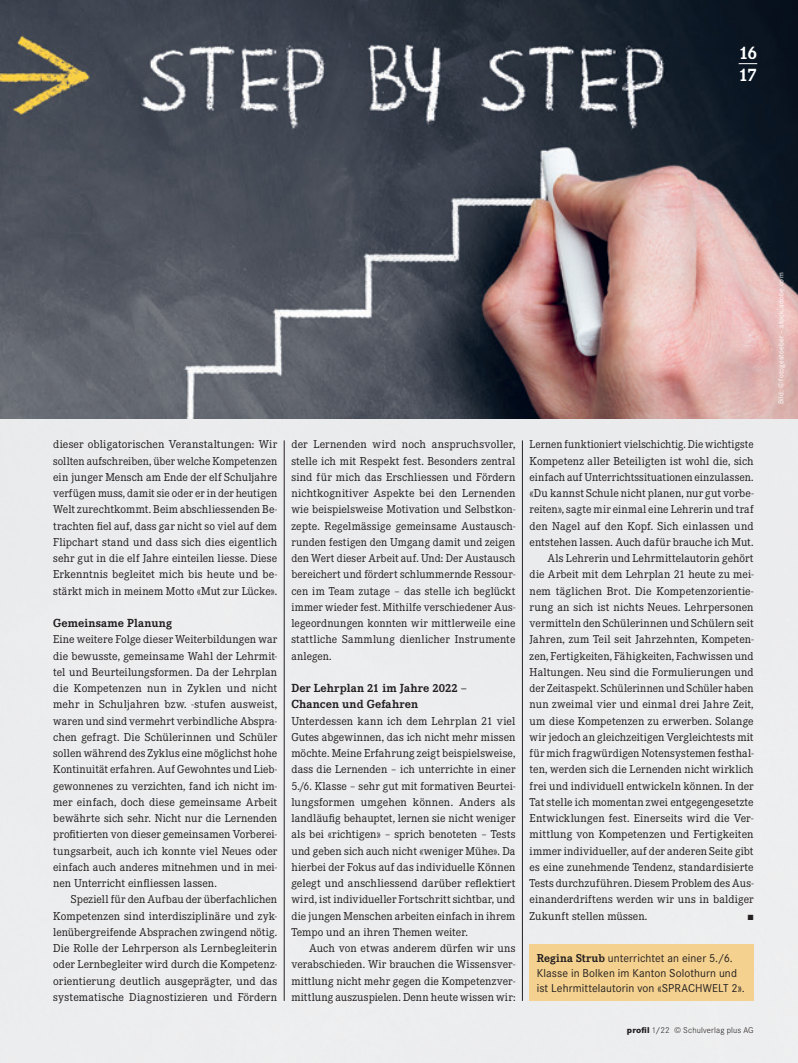
<style>
.page{position:relative;width:798px;height:1063px;background:#fff}
.page>*{position:absolute;margin:0;border:0;box-sizing:border-box;transform-origin:0 0}
.pagina_o_linie{font:700 18.75px "Corporate E";color:#fff}
.pagina{font:700 18.75px "Corporate E";color:#fff}
.t1{font:700 12.25px/16.2px "Corporate E";letter-spacing:.015em;color:#231f20}
.p_neu{font:11.88px/16.2px "Corporate E";letter-spacing:.01em;color:#231f20;text-align:justify}
.p_erste_zeile_neu{font:11.88px/16.2px "Corporate E";color:#231f20;text-align:justify}
.p_neu-2{font:11.88px/16.2px "Corporate E";letter-spacing:.01em;color:#231f20;text-align:justify;scale:.96 1}
.p_kasten_neu{font:11.88px/15px "Corporate S";letter-spacing:.005em;color:#231f20}
.t2{font:300 8.75px "Corporate S";letter-spacing:.02em;color:#231f20}
.bildquelle{font:7.5px "Corporate S";letter-spacing:.035em;color:#fff}
.p_neu-3{font:7.5px "Zapf Dingbats ITC";color:#231f20}
.s1{font-family:"Corporate E";font-weight:700}
.s2{font-weight:800}
</style>
<div class="page">
<img style="left:0;top:0;width:797px;height:1063px">
<div style="left:529px;top:944px;width:224px;height:57px;background:#f4d18e"></div>
<hr style="left:284px;top:440px;width:1px;height:561px;background:#231f20">
<hr style="left:522px;top:440px;width:1px;height:561px;background:#231f20">
<svg style="left:738px;top:63px;width:18px;height:1px"></svg>
<p class="pagina_o_linie" style="left:738px;top:42px;width:20px">16</p>
<p class="pagina" style="left:738px;top:64px;width:20px">17</p>
<p class="p_neu" style="left:53px;top:437px;width:225px">dieser obligatorischen Veranstaltungen: Wir sollten aufschreiben, über welche Kompetenzen ein junger Mensch am Ende der elf Schuljahre verfügen muss, damit sie oder er in der heutigen Welt zurechtkommt. Beim abschliessenden Be&shy;trachten fiel auf, dass gar nicht so viel auf dem Flipchart stand und dass sich dies eigentlich sehr gut in die elf Jahre einteilen liesse. Diese Erkenntnis begleitet mich bis heute und be&shy;stärkt mich in meinem Motto «Mut zur Lücke».</p>
<p class="t1" style="left:53px;top:615px;width:120px">Gemeinsame Planung</p>
<p class="p_erste_zeile_neu" style="left:53px;top:632px;width:225px">Eine weitere Folge dieser Weiterbildungen war die bewusste, gemeinsame Wahl der Lehrmit&shy;tel und Beurteilungsformen. Da der Lehrplan die Kompetenzen nun in Zyklen und nicht mehr in Schuljahren bzw. -stufen ausweist, waren und sind vermehrt verbindliche Abspra&shy;chen gefragt. Die Schülerinnen und Schüler sollen während des Zyklus eine möglichst hohe Kontinuität erfahren. Auf Gewohntes und Lieb&shy;gewonnenes zu verzichten, fand ich nicht im&shy;mer einfach, doch diese gemeinsame Arbeit bewährte sich sehr. Nicht nur die Lernenden profitierten von dieser gemeinsamen Vorberei&shy;tungsarbeit, auch ich konnte viel Neues oder einfach auch anderes mitnehmen und in mei&shy;nen Unterricht einfliessen lassen.</p>
<p class="p_neu" style="left:53px;top:892px;width:225px;text-indent:18px">Speziell für den Aufbau der überfachlichen Kompetenzen sind interdisziplinäre und zyk&shy;lenübergreifende Absprachen zwingend nötig.<br>Die Rolle der Lehrperson als Lernbegleiterin oder Lernbegleiter wird durch die Kompetenz&shy;orientierung deutlich ausgeprägter, und das systematische Diagnostizieren und Fördern</p>
<p class="p_neu" style="left:291px;top:437px;width:225px">der Lernenden wird noch anspruchsvoller, stelle ich mit Respekt fest. Besonders zentral sind für mich das Erschliessen und Fördern nichtkognitiver Aspekte bei den Lernenden wie beispielsweise Motivation und Selbstkon&shy;zepte. Regelmässige gemeinsame Austausch&shy;runden festigen den Umgang damit und zeigen den Wert dieser Arbeit auf. Und: Der Austausch bereichert und fördert schlummernde Ressour&shy;cen im Team zutage – das stelle ich beglückt immer wieder fest. Mithilfe verschiedener Aus&shy;legeordnungen konnten wir mittlerweile eine stattliche Sammlung dienlicher Instrumente anlegen.</p>
<p class="t1" style="left:291px;top:680px;width:177px">Der Lehrplan 21 im Jahre 2022 –<br>Chancen und Gefahren</p>
<p class="p_erste_zeile_neu" style="left:291px;top:713px;width:225px">Unterdessen kann ich dem Lehrplan 21 viel Gutes abgewinnen, das ich nicht mehr missen möchte. Meine Erfahrung zeigt beispielsweise, dass die Lernenden – ich unterrichte in einer 5./6. Klasse – sehr gut mit formativen Beurtei&shy;lungsformen umgehen können. Anders als landläufig behauptet, lernen sie nicht weniger als bei «richtigen» – sprich benoteten – Tests und geben sich auch nicht «weniger Mühe». Da hierbei der Fokus auf das individuelle Können gelegt und anschliessend darüber reflektiert wird, ist individueller Fortschritt sichtbar, und die jungen Menschen arbeiten einfach in ihrem Tempo und an ihren Themen weiter.</p>
<p class="p_neu" style="left:291px;top:940px;width:225px;text-indent:18px">Auch von etwas anderem dürfen wir uns verabschieden. Wir brauchen die Wissensver&shy;mittlung nicht mehr gegen die Kompetenzver&shy;mittlung auszuspielen. Denn heute wissen wir:</p>
<p class="p_neu-2" style="left:529px;top:437px;width:235px">Lernen funktioniert vielschichtig. Die wichtigste Kompetenz aller Beteiligten ist wohl die, sich einfach auf Unterrichtssituationen einzulassen. «Du kannst Schule nicht planen, nur gut vorbe&shy;reiten», sagte mir einmal eine Lehrerin und traf den Nagel auf den Kopf. Sich einlassen und entstehen lassen. Auch dafür brauche ich Mut.</p>
<p class="p_neu" style="left:529px;top:550px;width:225px;text-indent:18px">Als Lehrerin und Lehrmittelautorin gehört die Arbeit mit dem Lehrplan 21 heute zu mei&shy;nem täglichen Brot. Die Kompetenzorientie&shy;rung an sich ist nichts Neues. Lehrpersonen vermitteln den Schülerinnen und Schülern seit Jahren, zum Teil seit Jahrzehnten, Kompeten&shy;zen, Fertigkeiten, Fähigkeiten, Fachwissen und Haltungen. Neu sind die Formulierungen und der Zeitaspekt. Schülerinnen und Schüler haben nun zweimal vier und einmal drei Jahre Zeit, um diese Kompetenzen zu erwerben. Solange wir jedoch an gleichzeitigen Vergleichtests mit für mich fragwürdigen Notensystemen festhal&shy;ten, werden sich die Lernenden nicht wirklich frei und individuell entwickeln können. In der Tat stelle ich momentan zwei entgegengesetzte Entwicklungen fest. Einerseits wird die Ver&shy;mittlung von Kompetenzen und Fertigkeiten immer individueller, auf der anderen Seite gibt es eine zunehmende Tendenz, standardisierte Tests durchzuführen. Diesem Problem des Aus&shy;einanderdriftens werden wir uns in baldiger Zukunft stellen müssen.</p>
<p class="p_neu-3" style="left:747px;top:914px;width:7px">■</p>
<p class="p_kasten_neu" style="left:536px;top:951px;width:209px"><span class="s1">Regina Strub</span> unterrichtet an einer 5./6.<br>Klasse in Bolken im Kanton Solothurn und ist Lehrmittelautorin von «SPRACHWELT 2».</p>
<p class="t2" style="left:626px;top:1025px;width:128px"><span class="s2">profil</span> 1/22 © Schulverlag plus AG</p>
<p class="bildquelle" style="left:776px;top:404px;width:133px;rotate:-90deg">Bild: ©fotogestoeber – stock.adobe.com</p>
</div>
